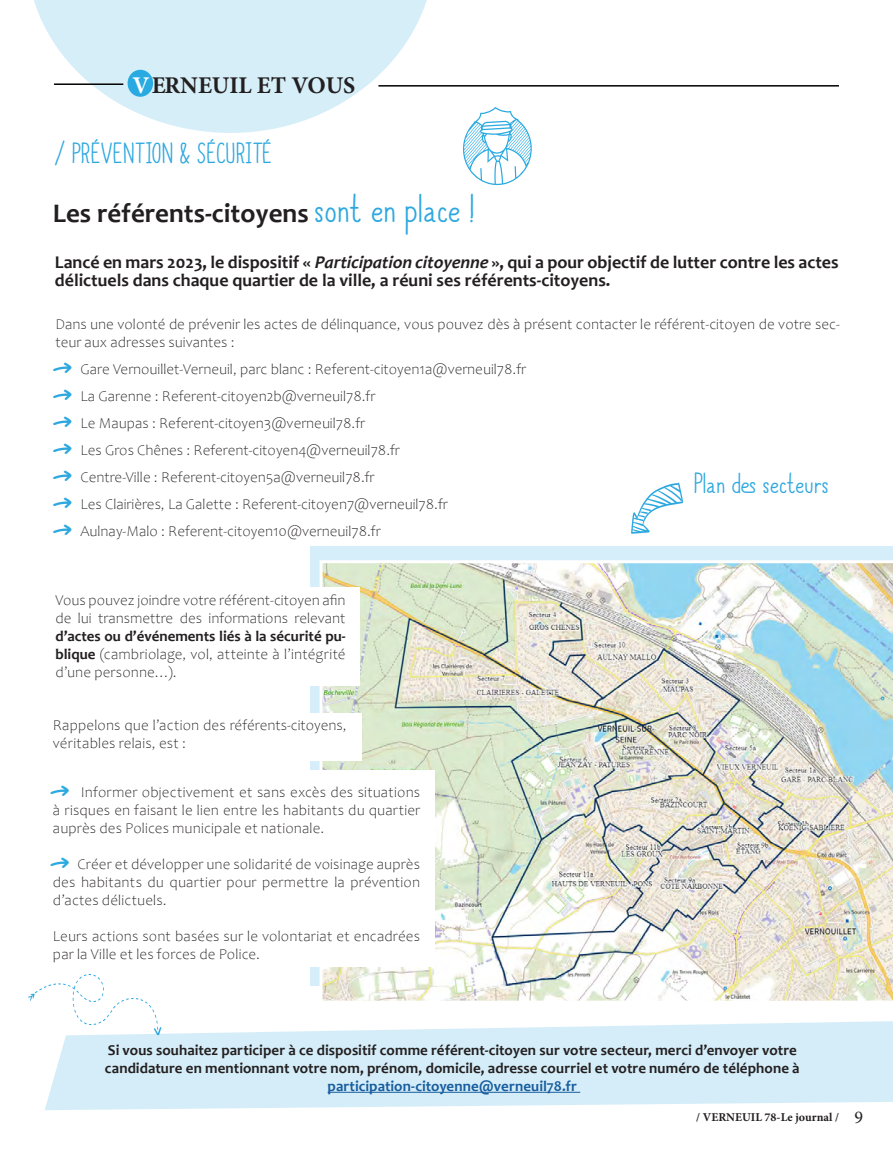
<style>
.page{position:relative;width:893px;height:1157px;background:#fff}
.page>*{position:absolute;margin:0;border:0;box-sizing:border-box;transform-origin:0 0}
.t1{font:27px "Always Together";letter-spacing:.025em;color:#2ea8df}
.t2{font:700 27px "Candara";color:#231f20}
.t3{font:700 24px "Minion Pro";color:#231f20}
.t4{font:700 18px/18px "Candara";color:#231f20}
.t5{font:18px "Minion Pro";color:#231f20}
.t6{font:300 15px/18px "Candara";color:#231f20}
.t7{font:700 15px/18px "Candara";letter-spacing:.005em;color:#231f20}
.t8{font:700 15px "Candara";color:#175d9e}
.t9{font:700 12px "Minion Pro";color:#231f20}
.s1{color:#fff}
.s2{font-family:"Always Together";font-weight:400;font-size:37.5px;color:#2ea8df}
.s3{font-style:italic}
.s4{font-family:"PW New Arrows";font-weight:400;font-size:22.5px;color:#2ea8df}
.s5{font-weight:700}
.s6{font-family:"PW New Arrows";font-weight:400;font-size:22.5px;color:#2baae1}
</style>
<div class="page">
<div style="left:310px;top:546px;width:583px;height:440px;background:#d5eef9"></div>
<img style="left:320px;top:560px;width:573px;height:441px">
<div style="left:29px;top:713px;width:332px;height:48px;background:#fff"></div>
<svg style="left:34px;top:0;width:393px;height:133px;fill:#d6eef8"></svg>
<div style="left:128px;top:70px;width:25px;height:27px;background:#29abe2;border-radius:50%"></div>
<hr style="left:54px;top:83px;width:69px;height:2px;background:#000">
<hr style="left:378px;top:85px;width:461px;height:2px;background:#000">
<div style="left:13px;top:587px;width:347px;height:98px;background:#fff"></div>
<svg style="left:45px;top:1021px;width:848px;height:89px;background:#daeff8"></svg>
<hr style="left:328px;top:1092px;width:252px;height:1px;background:#175d9e">
<svg style="left:631px;top:482px;width:52px;height:52px"></svg>
<svg style="left:463px;top:107px;width:69px;height:78px"></svg>
<div style="left:27px;top:770px;width:408px;height:196px;background:#fff"></div>
<p class="t3" style="left:133px;top:68px;width:224px"><span class="s1">V</span> ERNEUIL ET VOUS</p>
<p class="t1" style="left:55px;top:132px;width:218px">/ PRÉVENTION &amp; SÉCURITÉ</p>
<p class="t2" style="left:53px;top:196px;width:423px">Les référents-citoyens <span class="s2">sont en place !</span></p>
<p class="t4" style="left:55px;top:253px;width:785px">Lancé en mars 2023, le dispositif « <span class="s3">Participation citoyenne</span> », qui a pour objectif de lutter contre les actes délictuels dans chaque quartier de la ville, a réuni ses référents-citoyens.</p>
<p class="t6" style="left:55px;top:315px;width:786px">Dans une volonté de prévenir les actes de délinquance, vous pouvez dès à présent contacter le référent-citoyen de votre sec&shy;teur aux adresses suivantes :</p>
<p class="t6" style="left:55px;top:360px;width:472px"><span class="s4">q</span> Gare Vernouillet-Verneuil, parc blanc : Referent-citoyen1a@verneuil78.fr</p>
<p class="t6" style="left:55px;top:387px;width:321px"><span class="s4">q</span> La Garenne : Referent-citoyen2b@verneuil78.fr</p>
<p class="t6" style="left:55px;top:414px;width:311px"><span class="s4">q</span> Le Maupas : Referent-citoyen3@verneuil78.fr</p>
<p class="t6" style="left:55px;top:441px;width:346px"><span class="s4">q</span> Les Gros Chênes : Referent-citoyen4@verneuil78.fr</p>
<p class="t6" style="left:55px;top:468px;width:320px"><span class="s4">q</span> Centre-Ville : Referent-citoyen5a@verneuil78.fr</p>
<p class="t6" style="left:55px;top:495px;width:394px"><span class="s4">q</span> Les Clairières, La Galette : Referent-citoyen7@verneuil78.fr</p>
<p class="t6" style="left:55px;top:522px;width:327px"><span class="s4">q</span> Aulnay-Malo : Referent-citoyen10@verneuil78.fr</p>
<p class="t1" style="left:694px;top:461px;width:136px">Plan des secteurs</p>
<p class="t6" style="left:55px;top:591px;width:292px;text-align:justify">Vous pouvez joindre votre référent-citoyen afin de lui transmettre des informations relevant <span class="s5">d’actes ou d’événements liés à la sécurité pu&shy;blique</span> (cambriolage, vol, atteinte à l’intégrité d’une personne…).</p>
<p class="t6" style="left:53px;top:716px;width:295px">Rappelons que l’action des référents-citoyens, véritables relais, est :</p>
<p class="t6" style="left:53px;top:783px;width:369px;text-align:justify"><span class="s6">q</span> Informer objectivement et sans excès des situations à risques en faisant le lien entre les habitants du quartier auprès des Polices municipale et nationale.</p>
<p class="t6" style="left:53px;top:855px;width:369px;text-align:justify"><span class="s6">q</span> Créer et développer une solidarité de voisinage auprès des habitants du quartier pour permettre la prévention d’actes délictuels.</p>
<p class="t6" style="left:53px;top:927px;width:369px">Leurs actions sont basées sur le volontariat et encadrées par la Ville et les forces de Police.</p>
<p class="t7" style="left:105px;top:1041px;width:696px">Si vous souhaitez participer à ce dispositif comme référent-citoyen sur votre secteur, merci d’envoyer votre candidature en mentionnant votre nom, prénom, domicile, adresse courriel et votre numéro de téléphone à</p>
<p class="t8" style="left:328px;top:1077px;width:251px">participation-citoyenne@verneuil78.fr</p>
<p class="t9" style="left:696px;top:1108px;width:144px">/ VERNEUIL 78-Le journal /</p>
<p class="t5" style="left:855px;top:1105px;width:10px">9</p>
</div>
